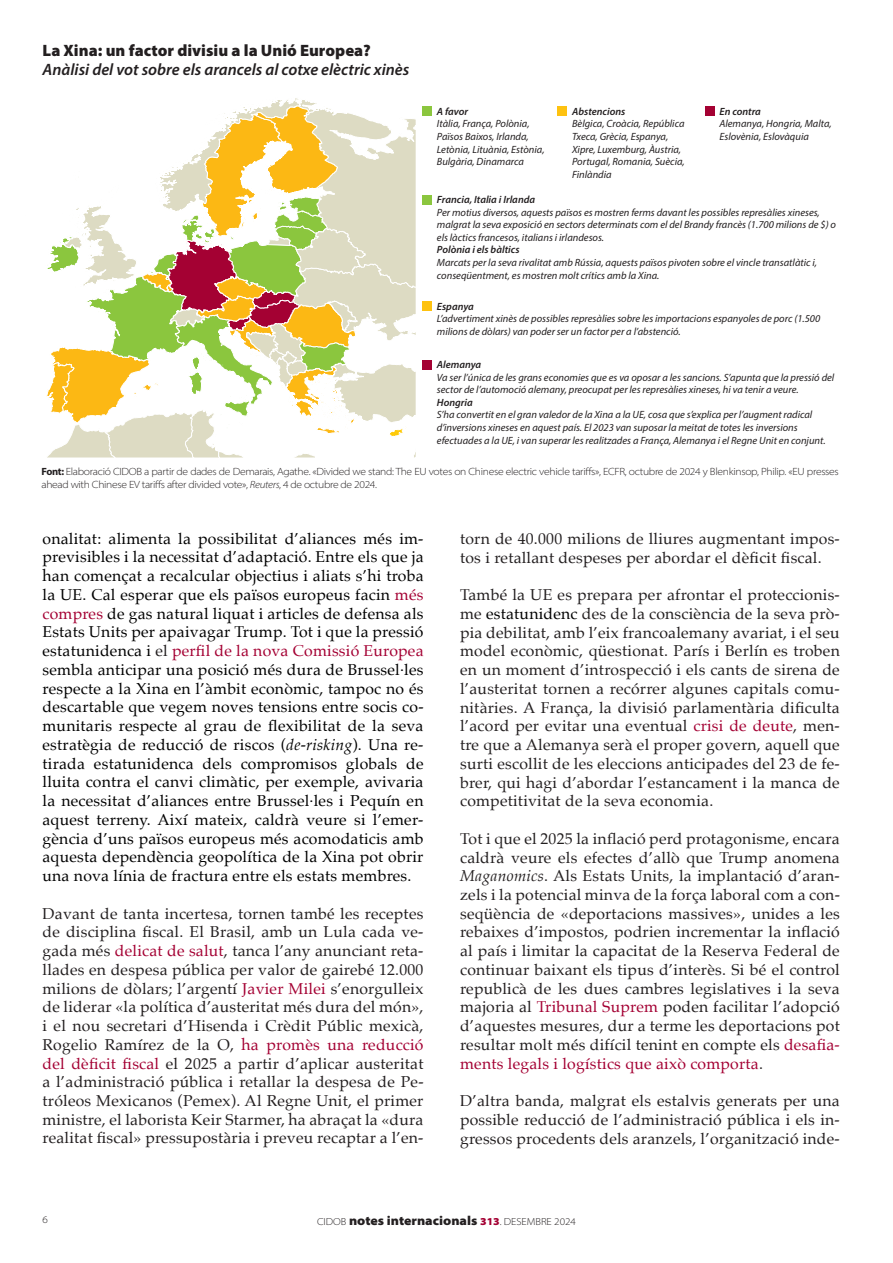
<style>
.page{position:relative;width:893px;height:1263px;background:#fff}
.page>*{position:absolute;margin:0;border:0;box-sizing:border-box;transform-origin:0 0}
.t1{font:italic 600 16.5px "Myriad Pro";color:#231f20}
.t2{font:900 16.5px "Myriad Pro";color:#231f20}
.t3{font:15.75px/18.8px "Palatino";letter-spacing:.015em;color:#231f20;text-align:justify}
.t4{font:15.75px/18.8px "Palatino";letter-spacing:.015em;color:#000;text-align:justify}
.t5{font:900 semi-expanded 12.9px "Myriad Pro";color:#231f20}
.t6{font:italic 10.5px/12.6px "Myriad Pro";color:#231f20}
.t7{font:300 semi-expanded 10.5px/12.6px "Myriad Pro";letter-spacing:-.03em;color:#231f20}
.t8{font:italic 600 10.5px "Myriad Pro";color:#231f20}
.t9{font:300 semi-expanded 10.2px "Myriad Pro";color:#231f20}
.s1{font-weight:700;font-stretch:normal}
.s2{font-style:italic}
.s3{color:#a40133}
.s4{color:#231f20}
.s5{color:#000}
.s6{font-weight:300;font-size:10.2px}
.s7{font-size:10.65px;color:#a40133}
</style>
<div class="page">
<svg style="left:46px;top:98px;width:370px;height:360px"></svg>
<div style="left:422px;top:106px;width:10px;height:10px;background:#8bc63e"></div>
<div style="left:422px;top:195px;width:10px;height:9px;background:#8bc63e"></div>
<div style="left:422px;top:302px;width:10px;height:9px;background:#fec210"></div>
<div style="left:422px;top:360px;width:10px;height:9px;background:#a40133"></div>
<div style="left:705px;top:106px;width:9px;height:10px;background:#a40133"></div>
<div style="left:558px;top:106px;width:9px;height:10px;background:#fec210"></div>
<p class="t2" style="left:43px;top:40px;width:330px">La Xina: un factor divisiu a la Unió Europea?</p>
<p class="t1" style="left:43px;top:59px;width:368px">Anàlisi del vot sobre els arancels al cotxe elèctric xinès</p>
<p class="t8" style="left:437px;top:105px;width:33px">A favor</p>
<p class="t6" style="left:437px;top:117px;width:109px">Itàlia, França, Polònia,<br>Països Baixos, Irlanda,<br>Letònia, Lituània, Estònia,<br>Bulgària, Dinamarca</p>
<p class="t8" style="left:572px;top:105px;width:55px">Abstencions</p>
<p class="t6" style="left:572px;top:117px;width:114px">Bèlgica, Croàcia, República<br>Txeca, Grècia, Espanya,<br>Xipre, Luxemburg, Àustria,<br>Portugal, Romania, Suècia,<br>Finlàndia</p>
<p class="t8" style="left:719px;top:105px;width:43px">En contra</p>
<p class="t6" style="left:719px;top:117px;width:114px">Alemanya, Hongria, Malta,<br>Eslovènia, Eslovàquia</p>
<p class="t8" style="left:437px;top:193px;width:100px">Francia, Italia i Irlanda</p>
<p class="t6" style="left:437px;top:206px;width:401px">Per motius diversos, aquests països es mostren ferms davant les possibles represàlies xineses, malgrat la seva exposició en sectors determinats com el del Brandy francès (1.700 milions de $) o els làctics francesos, italians i irlandesos.</p>
<p class="t8" style="left:437px;top:243px;width:84px">Polònia i els bàltics</p>
<p class="t6" style="left:437px;top:256px;width:382px">Marcats per la seva rivalitat amb Rússia, aquests països pivoten sobre el vincle transatlàtic i, conseqüentment, es mostren molt crítics amb la Xina.</p>
<p class="t8" style="left:437px;top:299px;width:38px">Espanya</p>
<p class="t6" style="left:437px;top:312px;width:385px">L’advertiment xinès de possibles represàlies sobre les importacions espanyoles de porc (1.500 milions de dòlars) van poder ser un factor per a l’abstenció.</p>
<p class="t8" style="left:437px;top:358px;width:46px">Alemanya</p>
<p class="t6" style="left:437px;top:370px;width:399px">Va ser l’única de les grans economies que es va oposar a les sancions. S’apunta que la pressió del sector de l’automoció alemany, preocupat per les represàlies xineses, hi va tenir a veure.</p>
<p class="t8" style="left:437px;top:395px;width:37px">Hongria</p>
<p class="t6" style="left:437px;top:408px;width:390px">S’ha convertit en el gran valedor de la Xina a la UE, cosa que s’explica per l’augment radical d’inversions xineses en aquest país. El 2023 van suposar la meitat de totes les inversions efectuades a la UE, i van superar les realitzades a França, Alemanya i el Regne Unit en conjunt.</p>
<p class="t7" style="left:41px;top:465px;width:799px"><span class="s1">Font:</span> Elaboració CIDOB a partir de dades de Demarais, Agathe. «Divided we stand: The EU votes on Chinese electric vehicle tariffs», ECFR, octubre de 2024 y Blenkinsop, Philip. «EU presses ahead with Chinese EV tariffs after divided vote», <span class="s2">Reuters</span>, 4 de octubre de 2024.</p>
<p class="t4" style="left:43px;top:529px;width:383px">onalitat: alimenta la possibilitat d’aliances més im&shy;previsibles i la necessitat d’adaptació. Entre els que ja han començat a recalcular objectius i aliats s’hi troba la UE. Cal esperar que els països europeus facin <span class="s3">més compres</span> de gas natural liquat i articles de defensa als Estats Units per apaivagar Trump. Tot i que la pressió estatunidenca i <span class="s4">el</span> <span class="s3">perfil de la nova Comissió Europea </span>sembla anticipar una posició més dura de Brussel·les respecte a la Xina en l’àmbit econòmic, tampoc no és descartable que vegem noves tensions entre socis co&shy;munitaris respecte al grau de flexibilitat de la seva estratègia de reducció de riscos (<span class="s2">de-risking</span>). Una re&shy;tirada estatunidenca dels compromisos globals de lluita contra el canvi climàtic, per exemple, avivaria la necessitat d’aliances entre Brussel·les i Pequín en aquest terreny. Així mateix, caldrà veure si l’emer&shy;gència d’uns països europeus més acomodaticis amb aquesta dependència geopolítica de la Xina pot obrir una nova línia de fractura entre els estats membres.</p>
<p class="t3" style="left:43px;top:904px;width:383px">Davant de tanta incertesa, tornen també les receptes de disciplina fiscal. El Brasil, amb un Lula cada ve&shy;gada més <span class="s3">delicat de salut</span>, tanca l’any anunciant reta&shy;llades en despesa pública per valor de gairebé 12.000 milions de dòlars; l’argentí <span class="s3">Javier Milei</span> s’enorgulleix de liderar «la política d’austeritat més dura del món», i el nou secretari d’Hisenda i Crèdit Públic mexicà, Rogelio Ramírez de la O, <span class="s3">ha promès una reducció del dèficit fiscal</span> el 2025 a partir d’aplicar austeritat a l’administració pública i retallar la despesa de Pe&shy;tróleos Mexicanos (Pemex). Al Regne Unit, el primer ministre, el laborista Keir Starmer, ha abraçat la «dura realitat fiscal» pressupostària i preveu recaptar a l’en-</p>
<p class="t3" style="left:460px;top:529px;width:381px">torn de 40.000 milions de lliures augmentant impos&shy;tos i retallant despeses per abordar el dèficit fiscal.</p>
<p class="t3" style="left:460px;top:585px;width:381px">També la UE es prepara per afrontar el proteccionis&shy;me <span class="s5">estatunidenc</span> des de la consciència de la seva prò&shy;pia debilitat, amb l’eix francoalemany avariat, i el seu model econòmic, qüestionat. París i Berlín es troben en un moment d’introspecció i els cants de sirena de l’austeritat tornen a recórrer algunes capitals comu&shy;nitàries. A França, la divisió parlamentària dificulta l’acord per evitar una eventual <span class="s3">crisi de deute</span>, men&shy;tre que a Alemanya serà el proper govern, aquell que surti escollit de les eleccions anticipades del 23 de fe&shy;brer, qui hagi d’abordar l’estancament i la manca de competitivitat de la seva economia.</p>
<p class="t3" style="left:460px;top:829px;width:381px">Tot i que el 2025 la inflació perd protagonisme, encara caldrà veure els efectes d’allò que Trump anomena <span class="s2">Maganomics</span>. Als Estats Units, la implantació d’aran&shy;zels i la potencial minva de la força laboral com a con&shy;seqüència de «deportacions massives», unides a les rebaixes d’impostos, podrien incrementar la inflació al país i limitar la capacitat de la Reserva Federal de continuar baixant els tipus d’interès. Si bé el control republicà de les dues cambres legislatives i la seva majoria al <span class="s3">Tribunal Suprem</span> poden facilitar l’adopció d’aquestes mesures, dur a terme les deportacions pot resultar molt més difícil tenint en compte els <span class="s3">desafia&shy;ments legals i logístics que això comporta</span>.</p>
<p class="t3" style="left:460px;top:1091px;width:381px">D’altra banda, malgrat els estalvis generats per una possible reducció de l’administració pública i els in&shy;gressos procedents dels aranzels, l’organització inde-</p>
<p class="t9" style="left:43px;top:1213px;width:7px">6</p>
<p class="t5" style="left:317px;top:1212px;width:260px"><span class="s6">CIDOB</span> notes internacionals <span class="s7">313</span><span class="s6">. DESEMBRE 2024</span></p>
</div>
